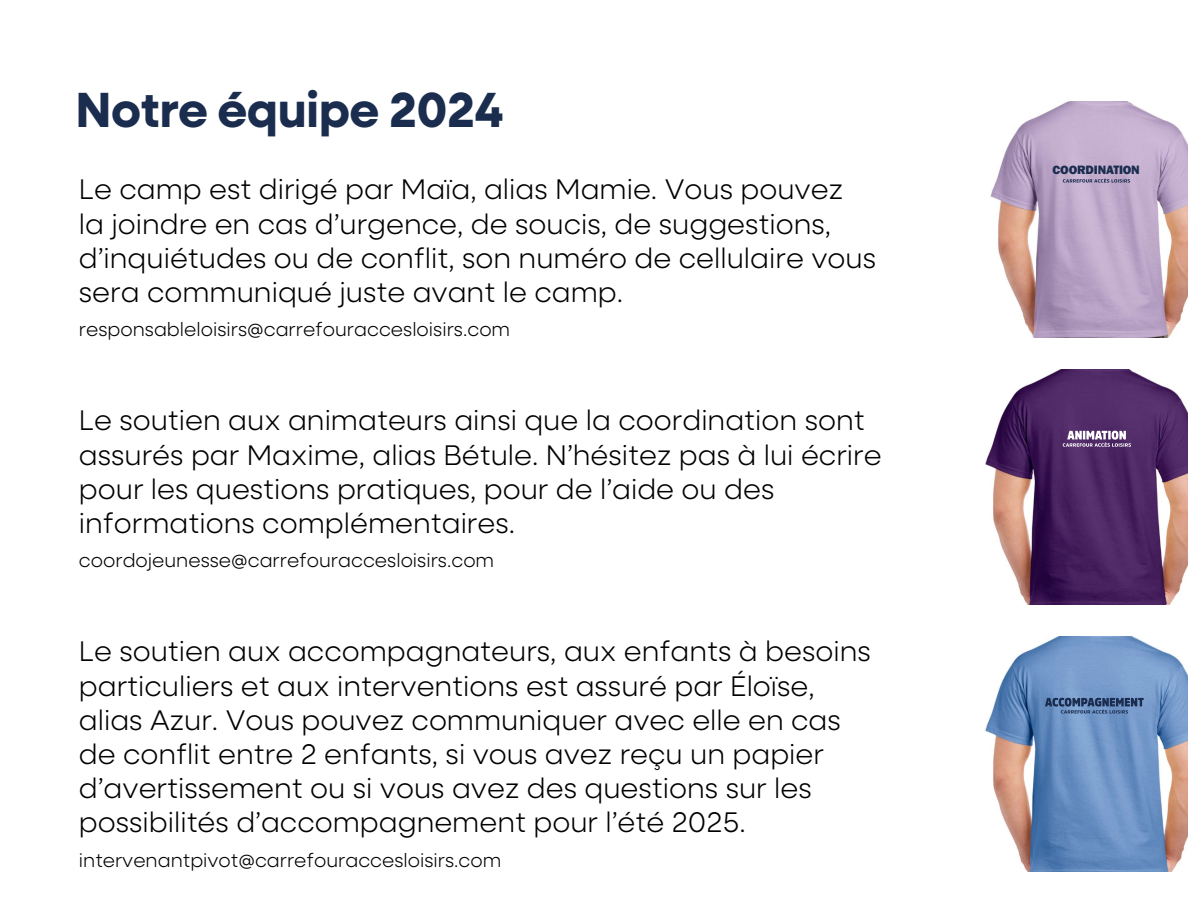
<style>
.page{position:relative;width:1188px;height:918px;background:#fff}
.page>*{position:absolute;margin:0;border:0;box-sizing:border-box;transform-origin:0 0}
.t1{font:700 49.5px "Neulis Sans";letter-spacing:-.015em;color:#1b2d4f}
.t2{font:300 28.5px/34.2px "Neulis Sans";color:#000}
.t3{font:300 19.5px "Neulis Sans";color:#000}
.t4{font:800 12.45px "Franklin Gothic";letter-spacing:-.015em;color:#1b2d4f}
</style>
<div class="page">
<img style="left:985px;top:370px;width:203px;height:234px">
<svg style="left:1063px;top:431px;width:68px;height:16px"></svg>
<img style="left:985px;top:637px;width:203px;height:234px">
<svg style="left:1045px;top:698px;width:99px;height:16px;background:#4e6b95"></svg>
<img style="left:990px;top:102px;width:198px;height:235px">
<svg style="left:1063px;top:178px;width:67px;height:5px"></svg>
<h1 class="t1" style="left:76px;top:73px;width:429px">Notre équipe 2024</h1>
<p class="t2" style="left:79px;top:171px;width:799px">Le camp est dirigé par Maïa, alias Mamie. Vous pouvez<br>la joindre en cas d’urgence, de soucis, de suggestions, d’inquiétudes ou de conflit, son numéro de cellulaire vous sera communiqué juste avant le camp.</p>
<p class="t3" style="left:79px;top:316px;width:433px">responsableloisirs@carrefouraccesloisirs.com</p>
<p class="t2" style="left:79px;top:402px;width:804px">Le soutien aux animateurs ainsi que la coordination sont assurés par Maxime, alias Bétule. N’hésitez pas à lui écrire pour les questions pratiques, pour de l’aide ou des informations complémentaires.</p>
<p class="t3" style="left:79px;top:547px;width:417px">coordojeunesse@carrefouraccesloisirs.com</p>
<p class="t2" style="left:79px;top:633px;width:793px">Le soutien aux accompagnateurs, aux enfants à besoins particuliers et aux interventions est assuré par Éloïse, alias Azur. Vous pouvez communiquer avec elle en cas de conflit entre 2 enfants, si vous avez reçu un papier d’avertissement ou si vous avez des questions sur les possibilités d’accompagnement pour l’été 2025.</p>
<p class="t3" style="left:79px;top:846px;width:424px">intervenantpivot@carrefouraccesloisirs.com</p>
<p class="t4" style="left:1053px;top:162px;width:89px">COORDINATION</p>
</div>
